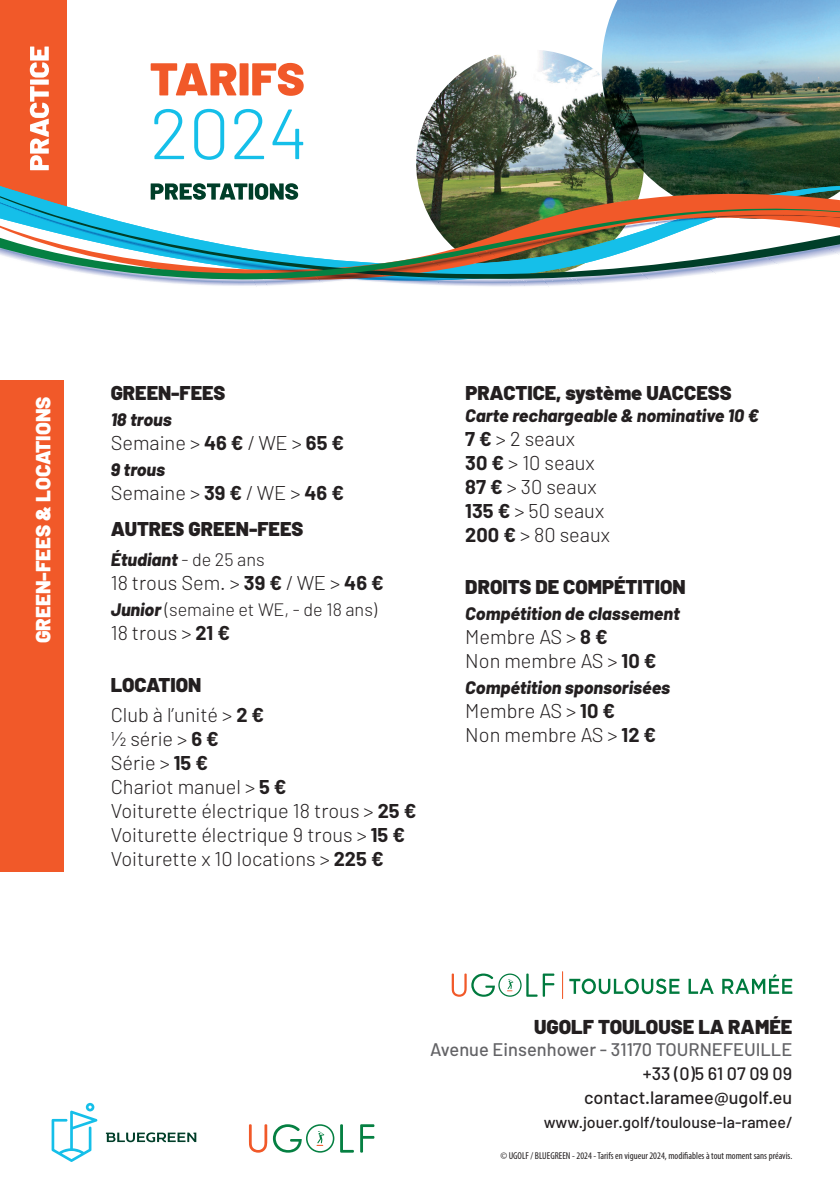
<style>
.page{position:relative;width:840px;height:1191px;background:#fff}
.page>*{position:absolute;margin:0;border:0;box-sizing:border-box;transform-origin:0 0}
.t1{font:900 20.6px "Barlow";color:#fff}
.t2{font:300 20px/24px "Barlow";color:#231f20}
.t3{font:900 20px/36px "Barlow";color:#231f20}
.t4{font:500 18.2px "Barlow";color:#636366}
.t5{font:italic 800 18px "Barlow";color:#231f20}
.t6{font:500 18px/24px "Barlow";color:#231f20;text-align:right}
.t7{font:300 18px "Barlow";color:#231f20}
.t8{font:500 16px "Barlow";color:#231f20}
.t9{font:condensed 10px "Myriad Pro";color:#231f20}
.s1{font-weight:700}
.s2{font-weight:300}
.s3{font-weight:300;font-style:normal}
.s4{font-weight:800;font-style:italic}
.s5{font-weight:900}
</style>
<div class="page">
<div style="left:0;top:0;width:67px;height:213px;background:#f15929"></div>
<svg style="left:30px;top:86px;width:19px;height:84px"></svg>
<div style="left:30px;top:79px;width:19px;height:6px;background:#fff"></div>
<svg style="left:30px;top:47px;width:19px;height:31px"></svg>
<svg style="left:106px;top:1132px;width:90px;height:10px"></svg>
<svg style="left:52px;top:1102px;width:45px;height:60px"></svg>
<svg style="left:249px;top:1124px;width:18px;height:28px"></svg>
<svg style="left:340px;top:1124px;width:14px;height:28px"></svg>
<svg style="left:360px;top:1124px;width:14px;height:28px"></svg>
<svg style="left:273px;top:1124px;width:61px;height:28px"></svg>
<svg style="left:150px;top:63px;width:86px;height:32px"></svg>
<div style="left:239px;top:63px;width:9px;height:32px;background:#f15929"></div>
<svg style="left:252px;top:63px;width:51px;height:33px"></svg>
<svg style="left:154px;top:109px;width:30px;height:50px"></svg>
<svg style="left:194px;top:109px;width:30px;height:51px"></svg>
<svg style="left:234px;top:109px;width:30px;height:50px"></svg>
<svg style="left:272px;top:109px;width:31px;height:50px"></svg>
<img style="left:416px;top:50px;width:177px;height:123px">
<img style="left:593px;top:0;width:246px;height:173px">
<svg style="left:0;top:173px;width:839px;height:33px"></svg>
<svg style="left:130px;top:279px;width:523px;height:8px"></svg>
<svg style="left:0;top:206px;width:839px;height:73px"></svg>
<div style="left:0;top:380px;width:63px;height:491px;background:#f15929"></div>
<svg style="left:569px;top:978px;width:110px;height:16px"></svg>
<svg style="left:688px;top:978px;width:25px;height:15px"></svg>
<svg style="left:722px;top:974px;width:69px;height:19px"></svg>
<svg style="left:451px;top:973px;width:103px;height:23px"></svg>
<p class="t1" style="left:30px;top:643px;width:248px;rotate:-90deg">GREEN-FEES &amp; LOCATIONS</p>
<p class="t3" style="left:111px;top:375px;width:116px">GREEN-FEES</p>
<p class="t5" style="left:111px;top:406px;width:62px">18 trous</p>
<p class="t2" style="left:111px;top:430px;width:235px">Semaine &gt; <span class="s1">46 €</span> / WE &gt; <span class="s1">65 €</span></p>
<p class="t5" style="left:111px;top:456px;width:56px">9 trous</p>
<p class="t3" style="left:111px;top:475px;width:235px"><span class="s2">Semaine &gt;</span> <span class="s1">39 €</span> <span class="s2">/ WE &gt;</span> <span class="s1">46 €<br></span>AUTRES GREEN-FEES</p>
<p class="t5" style="left:111px;top:546px;width:155px">Étudiant <span class="s3">- de 25 ans</span></p>
<p class="t2" style="left:111px;top:570px;width:274px">18 trous Sem. &gt; <span class="s1">39 €</span> / WE &gt; <span class="s1">46 €</span></p>
<p class="t7" style="left:111px;top:598px;width:268px"><span class="s4">Junior</span> (semaine et WE, - de 18 ans)</p>
<p class="t2" style="left:111px;top:620px;width:121px">18 trous &gt; <span class="s1">21 €</span></p>
<p class="t2" style="left:111px;top:669px;width:155px;line-height:30px"><span class="s5">LOCATION<br></span>Club à l’unité &gt; <span class="s1">2 €</span></p>
<p class="t2" style="left:111px;top:726px;width:307px">½ série &gt; <span class="s1">6 €<br></span>Série &gt; <span class="s1">15 €<br></span>Chariot manuel &gt; <span class="s1">5 €<br></span>Voiturette électrique 18 trous &gt; <span class="s1">25 €<br></span>Voiturette électrique 9 trous &gt; <span class="s1">15 €<br></span>Voiturette x 10 locations &gt; <span class="s1">225 €</span></p>
<p class="t3" style="left:465px;top:375px;width:268px">PRACTICE, système UACCESS</p>
<p class="t5" style="left:465px;top:402px;width:295px">Carte rechargeable &amp; nominative 10 €</p>
<p class="t2" style="left:465px;top:426px;width:146px"><span class="s1">7 €</span> &gt; 2 seaux<br><span class="s1">30 €</span> &gt; 10 seaux<br><span class="s1">87 €</span> &gt; 30 seaux<br><span class="s1">135 €</span> &gt; 50 seaux<br><span class="s1">200 €</span> &gt; 80 seaux</p>
<p class="t3" style="left:465px;top:568px;width:222px">DROITS DE COMPÉTITION</p>
<p class="t5" style="left:465px;top:600px;width:216px">Compétition de classement</p>
<p class="t2" style="left:465px;top:624px;width:192px">Membre AS &gt; <span class="s1">8 €<br></span>Non membre AS &gt; <span class="s1">10 €</span></p>
<p class="t5" style="left:465px;top:674px;width:206px">Compétition sponsorisées</p>
<p class="t2" style="left:465px;top:698px;width:192px">Membre AS &gt; <span class="s1">10 €<br></span>Non membre AS &gt; <span class="s1">12 €</span></p>
<p class="t3" style="left:534px;top:1008px;width:259px">UGOLF TOULOUSE LA RAMÉE</p>
<p class="t4" style="left:430px;top:1037px;width:363px">Avenue Einsenhower - 31170 TOURNEFEUILLE</p>
<p class="t6" style="left:583px;top:1060px;width:210px">+33 (0)5 61 07 09 09 contact.laramee@ugolf.eu</p>
<p class="t8" style="left:543px;top:1112px;width:250px">www.jouer.golf/toulouse-la-ramee/</p>
<p class="t9" style="left:500px;top:1149px;width:293px">© UGOLF / BLUEGREEN - 2024 - Tarifs en vigueur 2024, modifiables à tout moment sans préavis.</p>
</div>
